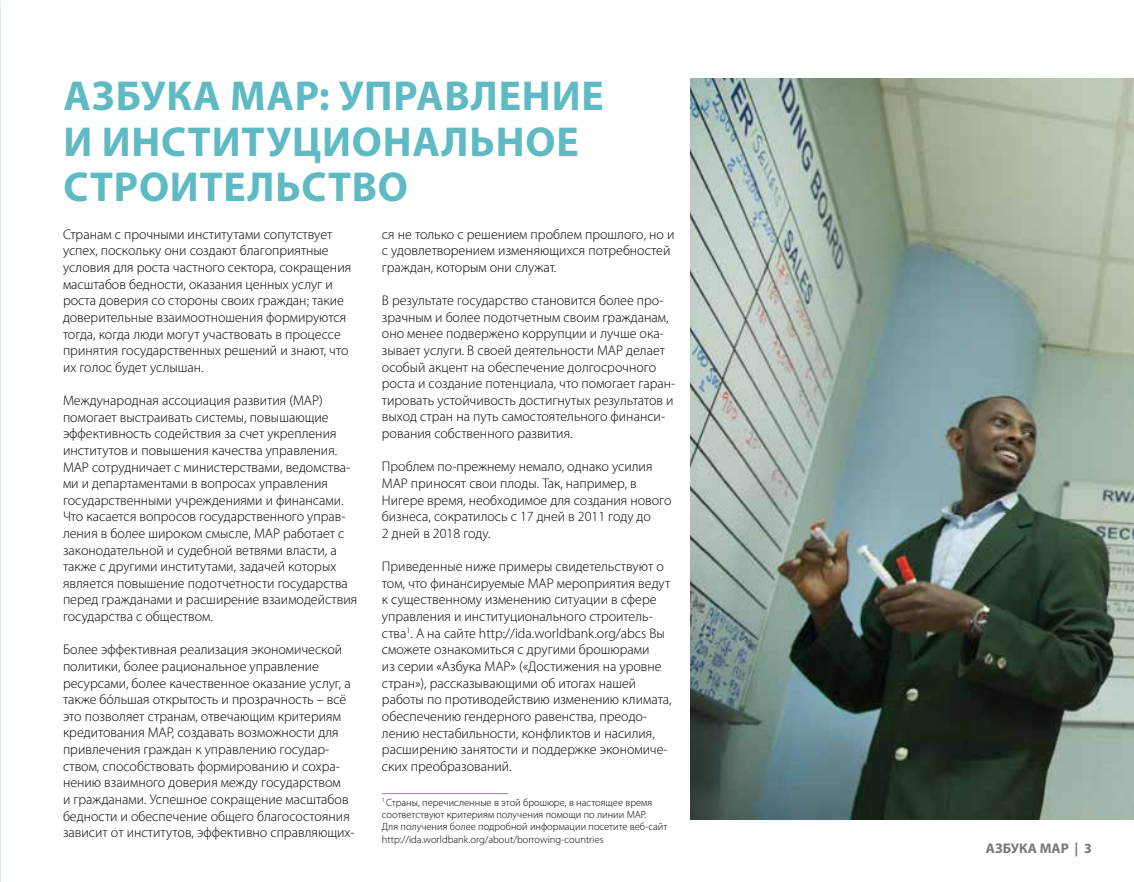
<style>
.page{position:relative;width:1134px;height:882px;background:#fff}
.page>*{position:absolute;margin:0;border:0;box-sizing:border-box;transform-origin:0 0}
.t1{font:700 42px/45.5px "Myriad Pro";letter-spacing:.02em;color:#5fbac3}
.t2{font:300 14px/16.6px "Myriad Pro";color:#000}
.t3{font:700 14px "Myriad Pro";color:#77787b}
.t4{font:300 10.5px/12.2px "Myriad Pro";color:#000}
</style>
<div class="page">
<img style="left:691px;top:78px;width:443px;height:742px">
<hr style="left:382px;top:793px;width:126px;height:1px;background:#ab78b4">
<h1 class="t1" style="left:63px;top:72px;width:542px">АЗБУКА МАР: УПРАВЛЕНИЕ<br>И ИНСТИТУЦИОНАЛЬНОЕ<br>СТРОИТЕЛЬСТВО</h1>
<p class="t2" style="left:63px;top:226px;width:290px">Странам с прочными институтами сопутствует успех, поскольку они создают благоприятные условия для роста частного сектора, сокращения масштабов бедности, оказания ценных услуг и роста доверия со стороны своих граждан; такие доверительные взаимоотношения формируются тогда, когда люди могут участвовать в процессе принятия государственных решений и знают, что их голос будет услышан.</p>
<p class="t2" style="left:63px;top:392px;width:296px">Международная ассоциация развития (МАР) помогает выстраивать системы, повышающие эффективность содействия за счет укрепления институтов и повышения качества управления.<br>МАР сотрудничает с министерствами, ведомства&shy;ми и департаментами в вопросах управления государственными учреждениями и финансами.<br>Что касается вопросов государственного управ&shy;ления в более широком смысле, МАР работает с законодательной и судебной ветвями власти, а также с другими институтами, задачей которых является повышение подотчетности государства перед гражданами и расширение взаимодействия государства с обществом.</p>
<p class="t2" style="left:63px;top:642px;width:293px">Более эффективная реализация экономической политики, более рациональное управление ресурсами, более качественное оказание услуг, а также бóльшая открытость и прозрачность – всё это позволяет странам, отвечающим критериям кредитования МАР, создавать возможности для привлечения граждан к управлению государ&shy;ством, способствовать формированию и сохра&shy;нению взаимного доверия между государством<br>и гражданами. Успешное сокращение масштабов бедности и обеспечение общего благосостояния зависит от институтов, эффективно справляющих-</p>
<p class="t2" style="left:382px;top:226px;width:294px">ся не только с решением проблем прошлого, но и с удовлетворением изменяющихся потребностей граждан, которым они служат.</p>
<p class="t2" style="left:382px;top:292px;width:295px">В результате государство становится более про&shy;зрачным и более подотчетным своим гражданам, оно менее подвержено коррупции и лучше ока&shy;зывает услуги. В своей деятельности МАР делает особый акцент на обеспечение долгосрочного роста и создание потенциала, что помогает гаран&shy;тировать устойчивость достигнутых результатов и выход стран на путь самостоятельного финанси&shy;рования собственного развития.</p>
<p class="t2" style="left:382px;top:459px;width:291px">Проблем по-прежнему немало, однако усилия МАР приносят свои плоды. Так, например, в Нигере время, необходимое для создания нового бизнеса, сократилось с 17 дней в 2011 году до<br>2 дней в 2018 году.</p>
<p class="t2" style="left:382px;top:558px;width:291px">Приведенные ниже примеры свидетельствуют о том, что финансируемые МАР мероприятия ведут к существенному изменению ситуации в сфере управления и институционального строитель&shy;ства<sup>1</sup>. А на сайте http://ida.worldbank.org/abcs Вы сможете ознакомиться с другими брошюрами<br>из серии «Азбука МАР» («Достижения на уровне стран»), рассказывающими об итогах нашей работы по противодействию изменению климата, обеспечению гендерного равенства, преодо&shy;лению нестабильности, конфликтов и насилия, расширению занятости и поддержке экономиче&shy;ских преобразований.</p>
<p class="t4" style="left:382px;top:796px;width:287px"><sup>1</sup> Страны, перечисленные в этой брошюре, в настоящее время соответствуют критериям получения помощи по линии МАР.<br>Для получения более подробной информации посетите веб-сайт http://ida.worldbank.org/about/borrowing-countries</p>
<p class="t3" style="left:986px;top:839px;width:108px">АЗБУКА МАР | 3</p>
</div>
